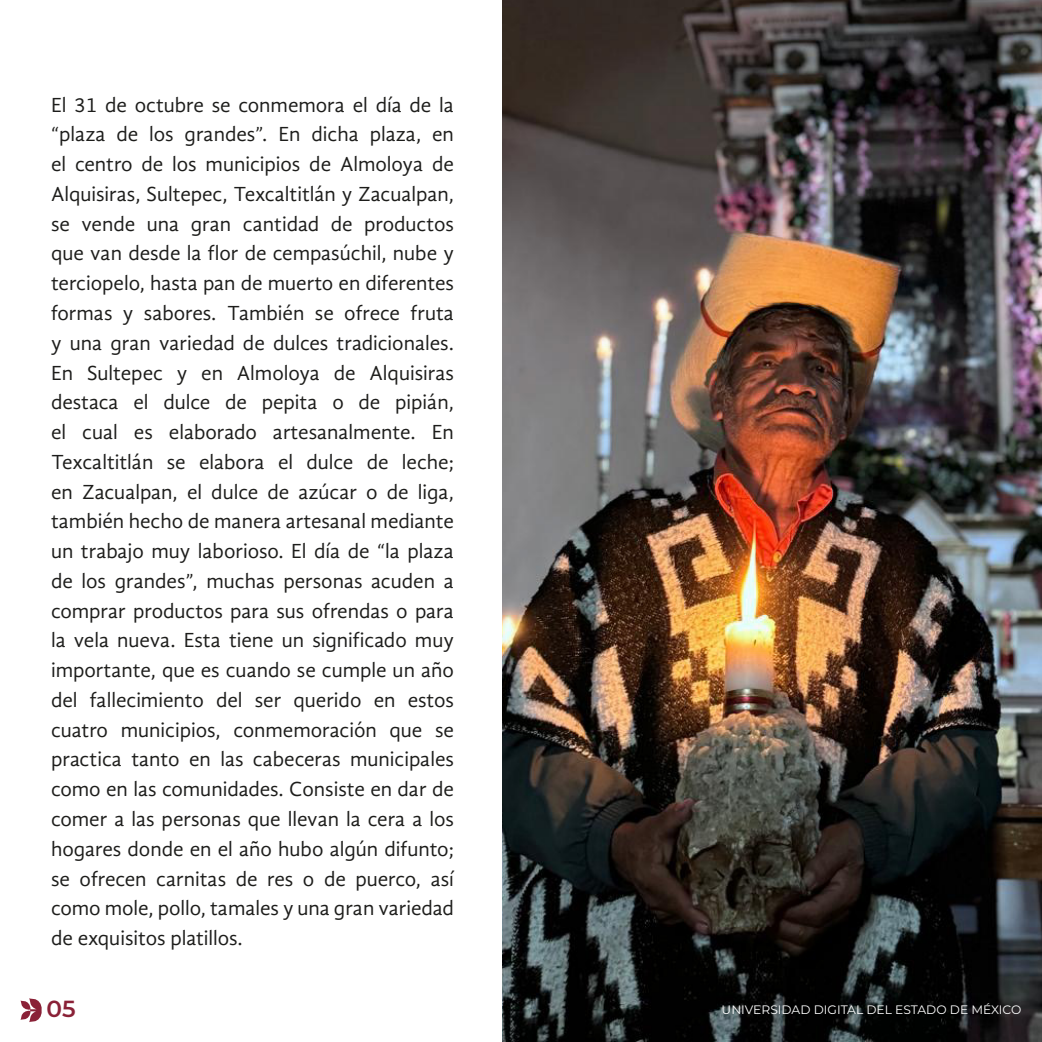
<style>
.page{position:relative;width:1042px;height:1042px;background:#fff}
.page>*{position:absolute;margin:0;border:0;box-sizing:border-box;transform-origin:0 0}
.t1{font:600 23.1px "Montserrat";color:#8a2137}
.t2{font:21px/29.8px "Gandhi Sans";color:#1d1d1b;text-align:justify}
.t3{font:12.25px "Montserrat";color:#fff}
</style>
<div class="page">
<img style="left:503px;top:0;width:539px;height:1042px">
<svg style="left:20px;top:998px;width:22px;height:24px"></svg>
<p class="t2" style="left:51px;top:90px;width:404px">El 31 de octubre se conmemora el día de la “plaza de los grandes”. En dicha plaza, en el centro de los municipios de Almoloya de Alquisiras, Sultepec, Texcaltitlán y Zacualpan, se vende una gran cantidad de productos que van desde la flor de cempasúchil, nube y terciopelo, hasta pan de muerto en diferentes formas y sabores. También se ofrece fruta y una gran variedad de dulces tradicionales.<br>En Sultepec y en Almoloya de Alquisiras destaca el dulce de pepita o de pipián, el cual es elaborado artesanalmente. En Texcaltitlán se elabora el dulce de leche; en Zacualpan, el dulce de azúcar o de liga, también hecho de manera artesanal mediante un trabajo muy laborioso. El día de “la plaza de los grandes”, muchas personas acuden a comprar productos para sus ofrendas o para la vela nueva. Esta tiene un significado muy importante, que es cuando se cumple un año del fallecimiento del ser querido en estos cuatro municipios, conmemoración que se practica tanto en las cabeceras municipales como en las comunidades. Consiste en dar de comer a las personas que llevan la cera a los hogares donde en el año hubo algún difunto; se ofrecen carnitas de res o de puerco, así como mole, pollo, tamales y una gran variedad de exquisitos platillos.</p>
<p class="t1" style="left:47px;top:992px;width:31px">05</p>
<p class="t3" style="left:721px;top:1001px;width:301px">UNIVERSIDAD DIGITAL DEL ESTADO DE MÉXICO</p>
</div>
